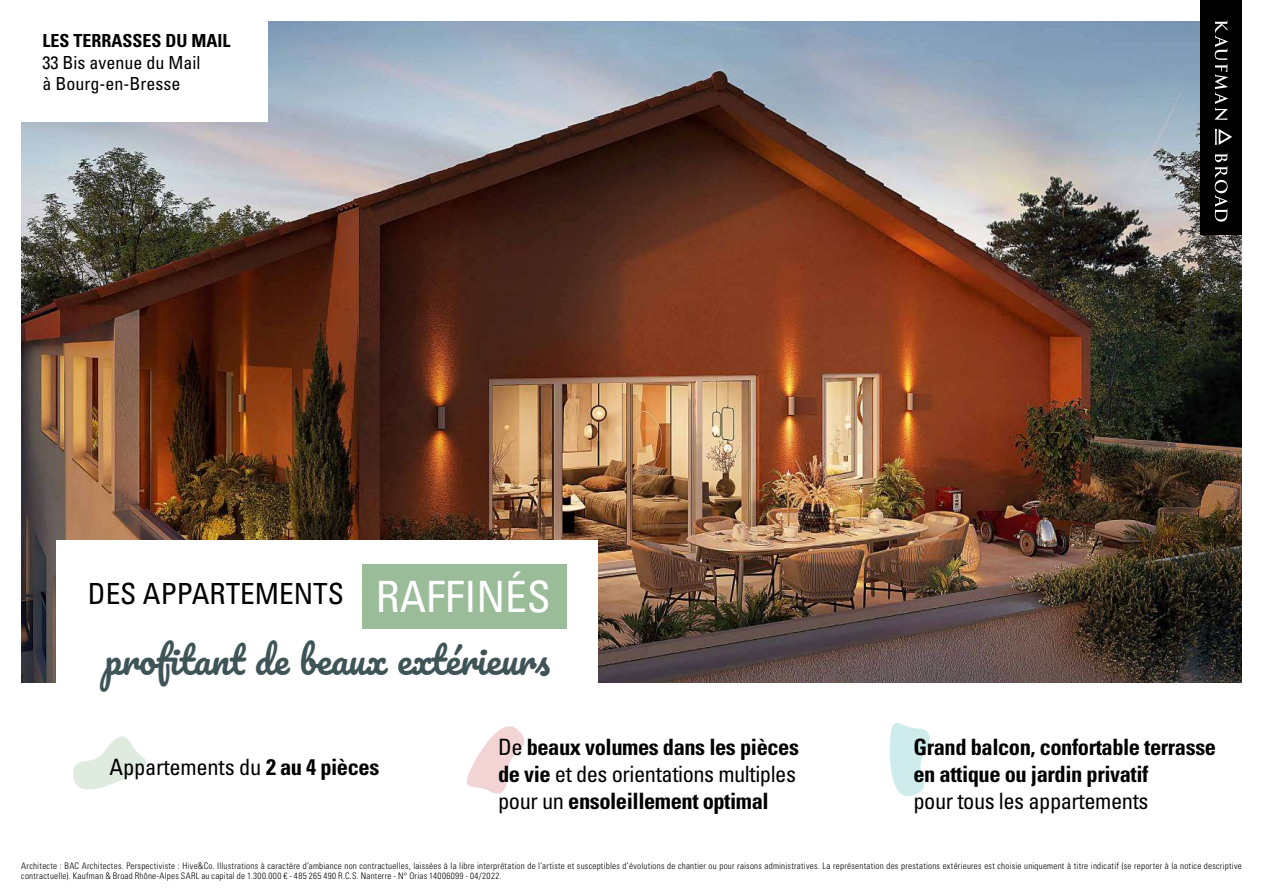
<style>
.page{position:relative;width:1263px;height:893px;background:#fff}
.page>*{position:absolute;margin:0;border:0;box-sizing:border-box;transform-origin:0 0}
.t1{font:37.05px "Pacifico";color:#3f5456}
.t2{font:condensed 29.1px "Univers LT Std";color:#000}
.t3{font:700 condensed 22.5px/27px "Univers LT Std";letter-spacing:-.02em;color:#000}
.t4{font:condensed 22.5px "Univers LT Std";letter-spacing:-.02em;color:#000}
.t5{font:condensed 18px/21.6px "Univers LT Std";color:#000}
.t6{font:700 condensed 18px "Univers LT Std";color:#000}
.t7{font:300 condensed 9px/10.5px "Univers LT Std";letter-spacing:.03em;color:#000}
.s1{font-size:43.2px;color:#fff}
.s2{font-weight:700}
.s3{font-weight:400}
</style>
<div class="page">
<img style="left:21px;top:21px;width:1221px;height:661px">
<div style="left:1px;top:1px;width:267px;height:120px;background:#fff"></div>
<div style="left:56px;top:540px;width:542px;height:238px;background:#fff"></div>
<div style="left:362px;top:564px;width:205px;height:65px;background:#9abc99"></div>
<svg style="left:73px;top:736px;width:73px;height:54px"></svg>
<svg style="left:890px;top:723px;width:40px;height:73px"></svg>
<svg style="left:466px;top:726px;width:59px;height:68px"></svg>
<div style="left:1200px;top:0;width:42px;height:235px;background:#000"></div>
<svg style="left:1215px;top:20px;width:13px;height:100px"></svg>
<svg style="left:1215px;top:153px;width:13px;height:69px"></svg>
<svg style="left:1215px;top:129px;width:17px;height:16px"></svg>
<h3 class="t6" style="left:43px;top:30px;width:190px">LES TERRASSES DU MAIL</h3>
<h3 class="t5" style="left:43px;top:51px;width:159px">33 Bis avenue du Mail à Bourg-en-Bresse</h3>
<h2 class="t2" style="left:88px;top:575px;width:464px">DES APPARTEMENTS <span class="s1">RAFFINÉS</span></h2>
<h1 class="t1" style="left:104px;top:641px;width:448px">profitant de beaux extérieurs</h1>
<h3 class="t4" style="left:110px;top:753px;width:271px">Appartements du <span class="s2">2 au 4 pièces</span></h3>
<h3 class="t3" style="left:498px;top:734px;width:302px"><span class="s3">De</span> beaux volumes dans les pièces de vie <span class="s3">et des orientations multiples pour un</span> ensoleillement optimal</h3>
<h3 class="t3" style="left:913px;top:734px;width:304px">Grand balcon, confortable terrasse en attique ou jardin privatif</h3>
<h3 class="t4" style="left:913px;top:787px;width:236px">pour tous les appartements</h3>
<p class="t7" style="left:21px;top:860px;width:1222px">Architecte : BAC Architectes. Perspectiviste : Hive&amp;Co. Illustrations à caractère d’ambiance non contractuelles, laissées à la libre interprétation de l’artiste et susceptibles d’évolutions de chantier ou pour raisons administratives. La représentation des prestations extérieures est choisie uniquement à titre indicatif (se reporter à la notice descriptive contractuelle). Kaufman &amp; Broad Rhône-Alpes SARL au capital de 1.300.000 € - 485 265 490 R.C.S. Nanterre - N° Orias 14006099 - 04/2022.</p>
</div>
